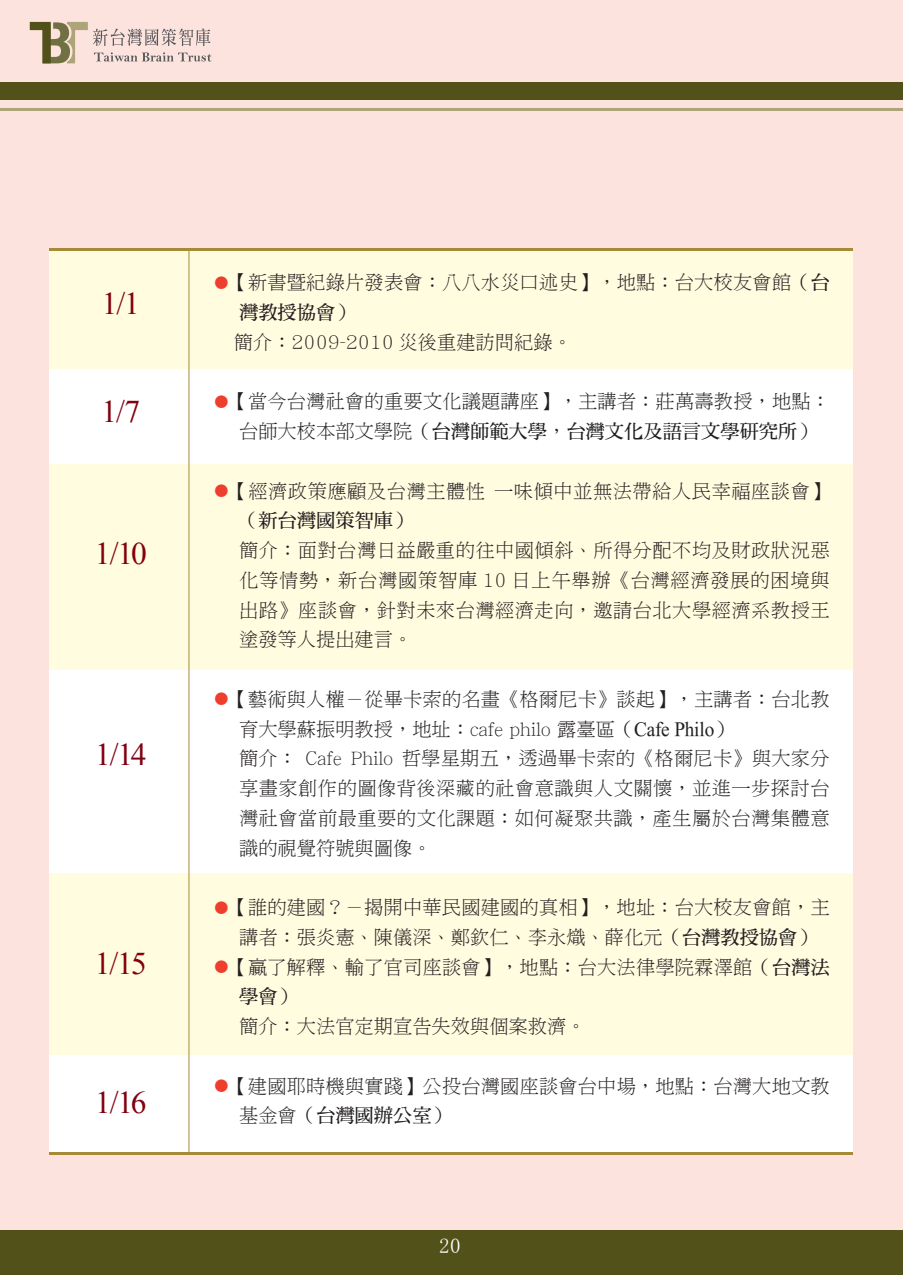
<style>
.page{position:relative;width:903px;height:1275px;background:#fff}
.page>*{position:absolute;margin:0;border:0;box-sizing:border-box;transform-origin:0 0}
.段落1{font:31.5px "Times New Roman";letter-spacing:-.07em;color:#820111}
.段落1-2{font:21px "MS P Mincho";color:#fff}
.內文{font:19.25px/29.8px "DF Ming Lt HKP BF";letter-spacing:.01em;color:#231f20}
.s1{font-size:14px;color:#ef3e2e}
.s2{font-family:"DF Ming Bd HKP BF"}
</style>
<div class="page">
<div style="left:0;top:0;width:903px;height:1261px;background:#fde3de"></div>
<div style="left:0;top:83px;width:903px;height:17px;background:#525119"></div>
<hr style="left:0;top:108px;width:903px;height:3px;background:#ada479">
<svg style="left:30px;top:22px;width:182px;height:41px"></svg>
<div style="left:0;top:1230px;width:903px;height:45px;background:#525119"></div>
<div style="left:50px;top:248px;width:803px;height:904px;background:#fff"></div>
<div style="left:50px;top:250px;width:803px;height:118px;background:#fffce0"></div>
<div style="left:50px;top:465px;width:803px;height:205px;background:#fffce0"></div>
<div style="left:50px;top:873px;width:803px;height:181px;background:#fffce0"></div>
<hr style="left:189px;top:248px;width:1px;height:905px;background:#a78a37">
<hr style="left:50px;top:248px;width:803px;height:3px;background:#a78a37">
<hr style="left:50px;top:1152px;width:803px;height:3px;background:#a78a37">
<p class="段落1" style="left:102px;top:282px;width:40px">1/1</p>
<p class="段落1" style="left:101px;top:390px;width:40px">1/7</p>
<p class="段落1" style="left:95px;top:533px;width:53px">1/10</p>
<p class="段落1" style="left:95px;top:734px;width:53px">1/14</p>
<p class="段落1" style="left:95px;top:942px;width:54px">1/15</p>
<p class="段落1" style="left:95px;top:1081px;width:53px">1/16</p>
<p class="內文" style="left:239px;top:268px;width:592px;text-indent:-25px"><span class="s1">●</span>【新書暨紀錄片發表會：八八水災口述史】，地點：台大校友會館<span class="s2">（台灣教授協會）</span></p>
<p class="內文" style="left:234px;top:327px;width:340px">簡介：2009-2010 災後重建訪問紀錄。</p>
<p class="內文" style="left:215px;top:387px;width:617px;text-align:center"><span class="s1">●</span>【當今台灣社會的重要文化議題講座】，主講者：莊萬壽教授，地點：台師大校本部文學院<span class="s2">（台灣師範大學，台灣文化及語言文學研究所）</span></p>
<p class="內文" style="left:239px;top:476px;width:592px;text-indent:-25px"><span class="s1">●</span>【經濟政策應顧及台灣主體性 一味傾中並無法帶給人民幸福座談會】<span class="s2">（新台灣國策智庫）</span></p>
<p class="內文" style="left:239px;top:535px;width:592px;text-align:justify">簡介：面對台灣日益嚴重的往中國傾斜、所得分配不均及財政狀況惡化等情勢，新台灣國策智庫 10 日上午舉辦《台灣經濟發展的困境與出路》座談會，針對未來台灣經濟走向，邀請台北大學經濟系教授王塗發等人提出建言。</p>
<p class="內文" style="left:239px;top:684px;width:592px;text-indent:-25px"><span class="s1">●</span>【藝術與人權－從畢卡索的名畫《格爾尼卡》談起】，主講者：台北教育大學蘇振明教授，地址：cafe philo 露臺區<span class="s2">（Cafe Philo）</span></p>
<p class="內文" style="left:239px;top:744px;width:592px;text-align:justify">簡介： Cafe Philo 哲學星期五，透過畢卡索的《格爾尼卡》與大家分享畫家創作的圖像背後深藏的社會意識與人文關懷，並進一步探討台灣社會當前最重要的文化課題：如何凝聚共識，產生屬於台灣集體意識的視覺符號與圖像。</p>
<p class="內文" style="left:215px;top:892px;width:617px;text-align:center"><span class="s1">●</span>【誰的建國？－揭開中華民國建國的真相】，地址：台大校友會館，主講者：張炎憲、陳儀深、鄭欽仁、李永熾、薛化元<span class="s2">（台灣教授協會）</span></p>
<p class="內文" style="left:239px;top:952px;width:592px;text-indent:-25px"><span class="s1">●</span>【贏了解釋、輸了官司座談會】，地點：台大法律學院霖澤館<span class="s2">（台灣法學會）</span></p>
<p class="內文" style="left:239px;top:1011px;width:348px">簡介：大法官定期宣告失效與個案救濟。</p>
<p class="內文" style="left:239px;top:1071px;width:592px;text-indent:-25px"><span class="s1">●</span>【建國耶時機與實踐】公投台灣國座談會台中場，地點：台灣大地文教基金會<span class="s2">（台灣國辦公室）</span></p>
<p class="段落1-2" style="left:439px;top:1235px;width:23px">20</p>
</div>
